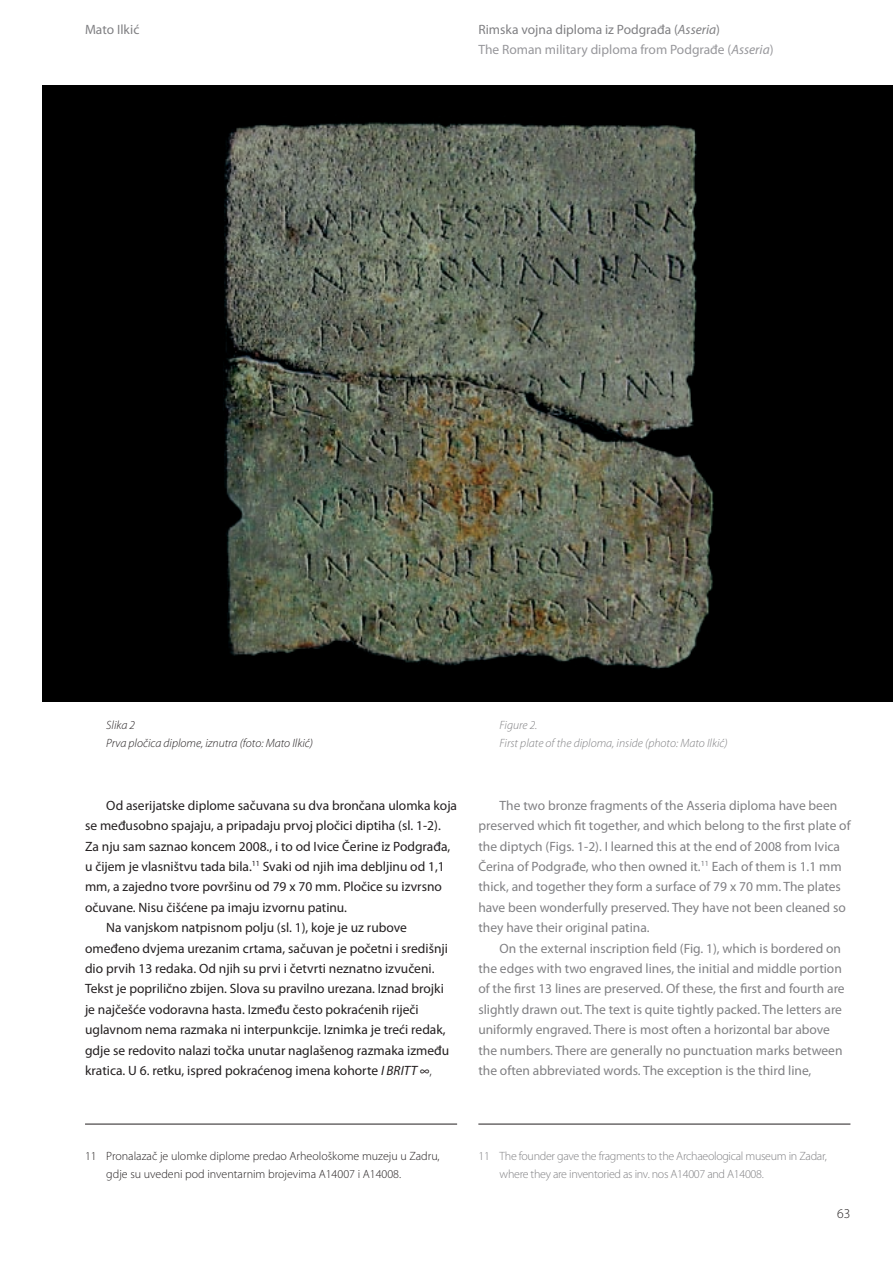
<style>
.page{position:relative;width:893px;height:1263px;background:#fff}
.page>*{position:absolute;margin:0;border:0;box-sizing:border-box;transform-origin:0 0}
.t1{font:13.5px/20.4px "Myriad Pro";color:#808083}
.t2{font:13.5px "Myriad Pro";color:#231f20}
.t3{font:13.5px/20.4px "Myriad Pro";color:#97979b}
.t4{font:300 13.5px "Myriad Pro";color:#231f20}
.t5{font:300 12px/18px "Myriad Pro";letter-spacing:-.025em;color:#808083}
.t6{font:300 12px/18px "Myriad Pro";color:#231f20}
.t7{font:italic 300 12px/18px "Myriad Pro";color:#808083}
.t8{font:italic 300 12px/18px "Myriad Pro";color:#231f20}
.s1{color:#808083}
.s2{font-style:italic;color:#808083}
.s3{font-style:italic}
.s4{font-weight:300}
</style>
<div class="page">
<hr style="left:85px;top:1124px;width:372px;height:1px;background:#231f20">
<hr style="left:478px;top:1124px;width:372px;height:1px;background:#231f20">
<img style="left:43px;top:85px;width:850px;height:617px">
<p class="t1" style="left:85px;top:19px;width:56px">Mato Ilkić</p>
<p class="t3" style="left:478px;top:19px;width:297px"><span class="s1">Rimska vojna diploma iz Podgrađa (</span><span class="s2">Asseria</span><span class="s1">)<br></span>The Roman military diploma from Podgrađe (<span class="s3">Asseria</span>)</p>
<p class="t8" style="left:106px;top:715px;width:208px">Slika 2<br>Prva pločica diplome, iznutra (foto: Mato Ilkić)</p>
<p class="t7" style="left:500px;top:715px;width:230px">Figure 2.<br>First plate of the diploma, inside (photo: Mato Ilkić)</p>
<p class="t2" style="left:106px;top:797px;width:352px">Od aserijatske diplome sačuvana su dva brončana ulomka koja</p>
<p class="t2" style="left:85px;top:817px;width:357px">se međusobno spajaju, a pripadaju prvoj pločici diptiha (sl. 1-2).</p>
<p class="t2" style="left:85px;top:838px;width:367px">Za nju sam saznao koncem 2008., i to od Ivice Čerine iz Podgrađa,</p>
<p class="t2" style="left:85px;top:858px;width:361px">u čijem je vlasništvu tada bila.<sup>11</sup> Svaki od njih ima debljinu od 1,1</p>
<p class="t2" style="left:85px;top:878px;width:358px">mm, a zajedno tvore površinu od 79 x 70 mm. Pločice su izvrsno</p>
<p class="t2" style="left:85px;top:899px;width:264px">očuvane. Nisu čišćene pa imaju izvornu patinu.</p>
<p class="t2" style="left:106px;top:919px;width:302px">Na vanjskom natpisnom polju (sl. 1), koje je uz rubove</p>
<p class="t2" style="left:85px;top:940px;width:364px">omeđeno dvjema urezanim crtama, sačuvan je početni i središnji</p>
<p class="t2" style="left:85px;top:960px;width:351px">dio prvih 13 redaka. Od njih su prvi i četvrti neznatno izvučeni.</p>
<p class="t2" style="left:85px;top:980px;width:360px">Tekst je poprilično zbijen. Slova su pravilno urezana. Iznad brojki</p>
<p class="t2" style="left:85px;top:1001px;width:335px">je najčešće vodoravna hasta. Između često pokraćenih riječi</p>
<p class="t2" style="left:85px;top:1021px;width:362px">uglavnom nema razmaka ni interpunkcije. Iznimka je treći redak,</p>
<p class="t2" style="left:85px;top:1042px;width:366px">gdje se redovito nalazi točka unutar naglašenog razmaka između</p>
<p class="t2" style="left:85px;top:1062px;width:348px">kratica. U 6. retku, ispred pokraćenog imena kohorte <span class="s3">I BRITT ∞</span><span class="s4">,</span></p>
<p class="t1" style="left:478px;top:795px;width:374px;text-indent:21px">The two bronze fragments of the Asseria diploma have been preserved which fit together, and which belong to the first plate of the diptych (Figs. 1-2). I learned this at the end of 2008 from Ivica Čerina of Podgrađe, who then owned it.<sup>11</sup> Each of them is 1.1 mm thick, and together they form a surface of 79 x 70 mm. The plates have been wonderfully preserved. They have not been cleaned so they have their original patina.</p>
<p class="t1" style="left:478px;top:938px;width:368px;text-indent:21px">On the external inscription field (Fig. 1), which is bordered on the edges with two engraved lines, the initial and middle portion of the first 13 lines are preserved. Of these, the first and fourth are slightly drawn out. The text is quite tightly packed. The letters are uniformly engraved. There is most often a horizontal bar above the numbers. There are generally no punctuation marks between the often abbreviated words. The exception is the third line,</p>
<p class="t6" style="left:106px;top:1147px;width:335px;text-indent:-21px">11 Pronalazač je ulomke diplome predao Arheološkome muzeju u Zadru, gdje su uvedeni pod inventarnim brojevima A14007 i A14008.</p>
<p class="t5" style="left:500px;top:1147px;width:329px;text-indent:-21px">11 The founder gave the fragments to the Archaeological museum in Zadar, where they are inventoried as inv. nos A14007 and A14008.</p>
<p class="t4" style="left:837px;top:1205px;width:15px">63</p>
</div>
